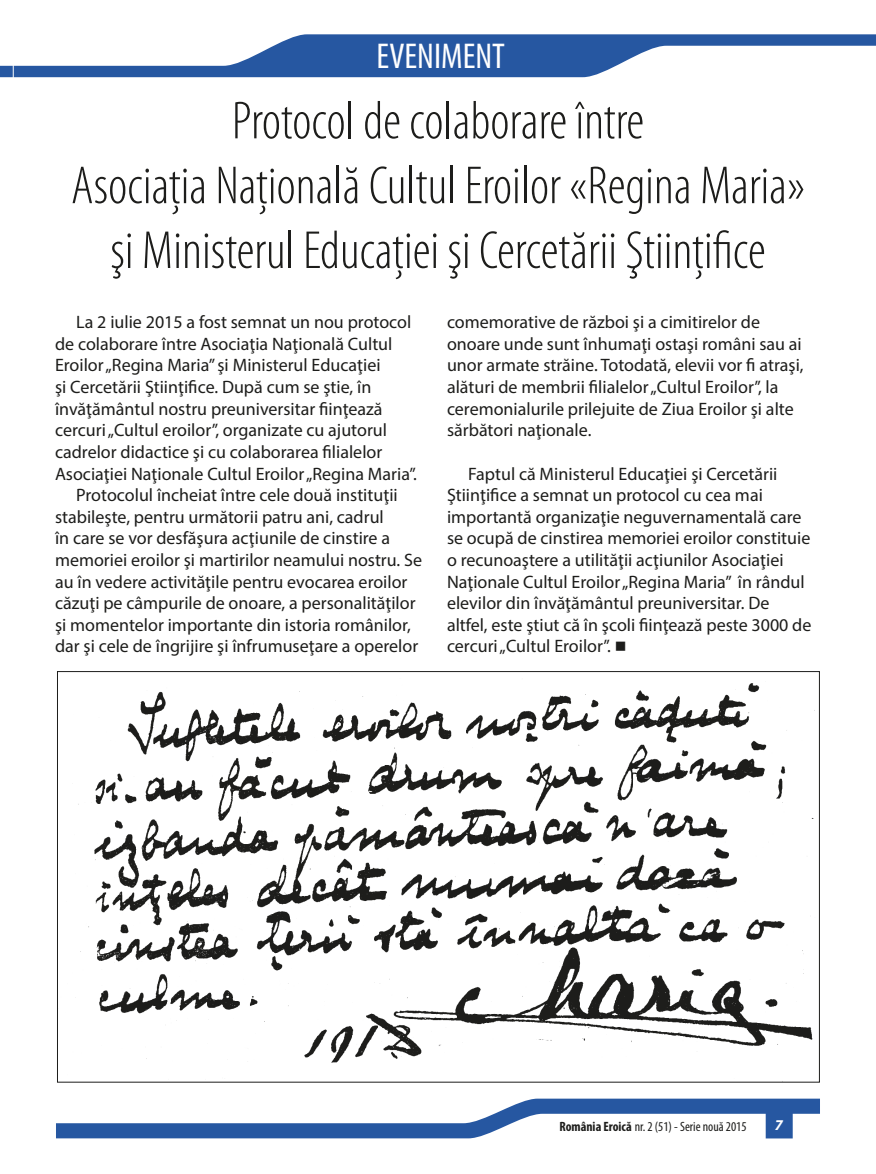
<style>
.page{position:relative;width:876px;height:1174px;background:#fff}
.page>*{position:absolute;margin:0;border:0;box-sizing:border-box;transform-origin:0 0}
.No_Spacing{font:300 condensed 54px "Myriad Pro";color:#1d1d1b}
.t1{font:condensed 36px "Myriad Pro";color:#fff}
.List_Paragraph{font:18px/21.6px "Myriad Pro";color:#1d1d1b}
.t2{font:italic 700 15px "Myriad Pro";color:#fff}
.t3{font:condensed 13.5px "Myriad Pro";color:#1d1d1b}
.s1{font-weight:700}
</style>
<div class="page">
<svg style="left:56px;top:1098px;width:764px;height:40px"></svg>
<svg style="left:0;top:34px;width:876px;height:43px"></svg>
<img style="left:78px;top:683px;width:737px;height:380px">
<p class="t1" style="left:376px;top:34px;width:130px">EVENIMENT</p>
<p class="No_Spacing" style="left:232px;top:89px;width:414px">Protocol de colaborare între</p>
<p class="No_Spacing" style="left:71px;top:153px;width:736px">Asociaţia Naţională Cultul Eroilor «Regina Maria»</p>
<p class="No_Spacing" style="left:110px;top:218px;width:657px">şi Ministerul Educaţiei şi Cercetării Ştiinţifice</p>
<p class="List_Paragraph" style="left:55px;top:311px;width:363px;text-indent:21px">La 2 iulie 2015 a fost semnat un nou protocol de colaborare între Asociaţia Naţională Cultul Eroilor „Regina Maria” şi Ministerul Educaţiei<br>şi Cercetării Ştiinţifice. După cum se ştie, în învăţământul nostru preuniversitar fiinţează cercuri „Cultul eroilor”, organizate cu ajutorul cadrelor didactice şi cu colaborarea filialelor Asociaţiei Naţionale Cultul Eroilor „Regina Maria”.</p>
<p class="List_Paragraph" style="left:55px;top:484px;width:369px;text-indent:21px">Protocolul încheiat între cele două instituţii stabileşte, pentru următorii patru ani, cadrul<br>în care se vor desfăşura acţiunile de cinstire a memoriei eroilor şi martirilor neamului nostru. Se au în vedere activităţile pentru evocarea eroilor căzuţi pe câmpurile de onoare, a personalităţilor şi momentelor importante din istoria românilor, dar şi cele de îngrijire şi înfrumuseţare a operelor</p>
<p class="List_Paragraph" style="left:447px;top:311px;width:358px">comemorative de război şi a cimitirelor de onoare unde sunt înhumaţi ostaşi români sau ai unor armate străine. Totodată, elevii vor fi atraşi, alături de membrii filialelor „Cultul Eroilor”, la ceremonialurile prilejuite de Ziua Eroilor şi alte sărbători naţionale.</p>
<p class="List_Paragraph" style="left:447px;top:462px;width:366px;text-indent:21px">Faptul că Ministerul Educaţiei şi Cercetării Ştiinţifice a semnat un protocol cu cea mai importantă organizaţie neguvernamentală care se ocupă de cinstirea memoriei eroilor constituie o recunoaştere a utilităţii acţiunilor Asociaţiei Naţionale Cultul Eroilor „Regina Maria” în rândul elevilor din învăţământul preuniversitar. De altfel, este ştiut că în şcoli fiinţează peste 3000 de cercuri „Cultul Eroilor”. ■</p>
<p class="t3" style="left:559px;top:1118px;width:189px"><span class="s1">România Eroică</span> nr. 2 (51) - Serie nouă 2015</p>
<p class="t2" style="left:775px;top:1115px;width:10px">7</p>
</div>
